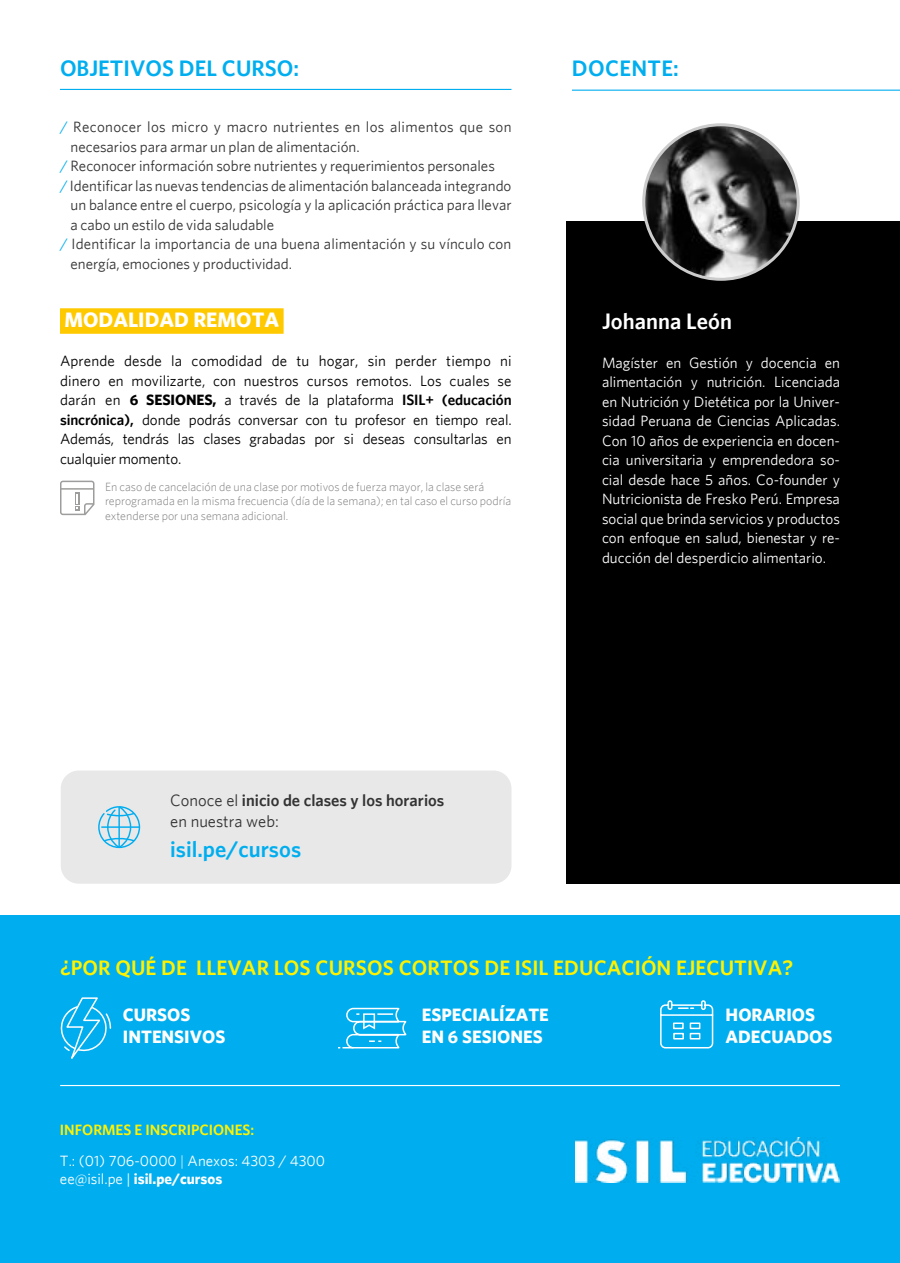
<style>
.page{position:relative;width:900px;height:1263px;background:#fff}
.page>*{position:absolute;margin:0;border:0;box-sizing:border-box;transform-origin:0 0}
.t1{font:600 22.5px "Whitney";color:#00aeef}
.t2{font:600 22.5px "Whitney";color:#fff}
.t3{font:600 21px "Whitney";letter-spacing:.005em;color:#fff200}
.t4{font:700 21px "Whitney";color:#fff}
.t5{font:700 18px/21.6px "Whitney";color:#fff}
.t6{font:600 16.5px/21px "Whitney";color:#333}
.t7{font:15px/19.5px "Whitney";color:#fff;text-align:justify}
.t8{font:15px "Whitney";color:#333}
.t9{font:15px/19.5px "Whitney";letter-spacing:-.01em;color:#000;text-align:justify}
.t10{font:15px "Whitney";letter-spacing:.02em;color:#333}
.t11{font:700 15px "Whitney";color:#fff}
.t12{font:300 12px/14.4px "Whitney";color:#808080}
.s1{color:#00aeef}
.s2{font-weight:700}
.s3{font-weight:600}
.s4{font-weight:400}
.s5{font-weight:600;color:#fff200}
.s6{font-weight:300}
</style>
<div class="page">
<div style="left:566px;top:221px;width:334px;height:663px;background:#000"></div>
<img style="left:644px;top:125px;width:154px;height:154px;border-radius:77px">
<div style="left:642px;top:123px;width:158px;height:158px;border:3px solid #ccc;border-radius:50%"></div>
<hr style="left:60px;top:89px;width:452px;height:1px;background:#00aeef">
<hr style="left:572px;top:90px;width:328px;height:1px;background:#00aeef">
<div style="left:60px;top:308px;width:224px;height:26px;background:#ffc900"></div>
<svg style="left:60px;top:481px;width:34px;height:34px"></svg>
<div style="left:61px;top:770px;width:451px;height:114px;background:#e8e8e8;border-radius:18px"></div>
<svg style="left:98px;top:806px;width:42px;height:42px"></svg>
<div style="left:0;top:916px;width:900px;height:347px;background:#00aeef"></div>
<svg style="left:660px;top:1000px;width:54px;height:49px"></svg>
<svg style="left:60px;top:997px;width:52px;height:62px"></svg>
<svg style="left:338px;top:1007px;width:69px;height:42px"></svg>
<hr style="left:60px;top:1085px;width:780px;height:1px;background:#fff">
<img style="left:575px;top:1137px;width:264px;height:45px">
<h1 class="t1" style="left:60px;top:55px;width:241px">OBJETIVOS DEL CURSO:</h1>
<p class="t10" style="left:60px;top:118px;width:453px"><span class="s1">/</span> Reconocer los micro y macro nutrientes en los alimentos que son</p>
<p class="t8" style="left:70px;top:137px;width:291px">necesarios para armar un plan de alimentación.</p>
<p class="t8" style="left:60px;top:157px;width:436px"><span class="s1">/</span> Reconocer información sobre nutrientes y requerimientos personales</p>
<p class="t8" style="left:60px;top:176px;width:453px"><span class="s1">/</span> Identificar las nuevas tendencias de alimentación balanceada integrando</p>
<p class="t8" style="left:70px;top:196px;width:443px">un balance entre el cuerpo, psicología y la aplicación práctica para llevar</p>
<p class="t8" style="left:70px;top:215px;width:205px">a cabo un estilo de vida saludable</p>
<p class="t8" style="left:60px;top:235px;width:453px"><span class="s1">/</span> Identificar la importancia de una buena alimentación y su vínculo con</p>
<p class="t8" style="left:70px;top:254px;width:223px">energía, emociones y productividad.</p>
<h2 class="t4" style="left:64px;top:307px;width:216px">MODALIDAD REMOTA</h2>
<p class="t9" style="left:60px;top:351px;width:453px">Aprende desde la comodidad de tu hogar, sin perder tiempo ni dinero en movilizarte, con nuestros cursos remotos. Los cuales se darán en <span class="s2">6 SESIONES,</span> a través de la plataforma <span class="s3">ISIL+ (educación sincrónica),</span> donde podrás conversar con tu profesor en tiempo real.<br>Además, tendrás las clases grabadas por si deseas consultarlas en cualquier momento.</p>
<p class="t12" style="left:105px;top:479px;width:408px">En caso de cancelación de una clase por motivos de fuerza mayor, la clase será reprogramada en la misma frecuencia (día de la semana); en tal caso el curso podría extenderse por una semana adicional.</p>
<h1 class="t1" style="left:572px;top:55px;width:109px">DOCENTE:</h1>
<h1 class="t2" style="left:602px;top:307px;width:132px">Johanna León</h1>
<p class="t7" style="left:602px;top:353px;width:240px">Magíster en Gestión y docencia en alimentación y nutrición. Licenciada en Nutrición y Dietética por la Univer&shy;sidad Peruana de Ciencias Aplicadas.<br>Con 10 años de experiencia en docen&shy;cia universitaria y emprendedora so&shy;cial desde hace 5 años. Co-founder y Nutricionista de Fresko Perú. Empresa social que brinda servicios y productos con enfoque en salud, bienestar y re&shy;ducción del desperdicio alimentario.</p>
<p class="t6" style="left:170px;top:789px;width:276px"><span class="s4">Conoce el</span> inicio de clases y los horarios <span class="s4">en nuestra web:</span></p>
<h1 class="t1" style="left:170px;top:836px;width:132px">isil.pe/cursos</h1>
<h2 class="t3" style="left:60px;top:955px;width:735px">¿POR QUÉ DE LLEVAR LOS CURSOS CORTOS DE ISIL EDUCACIÓN EJECUTIVA?</h2>
<p class="t5" style="left:123px;top:1004px;width:104px">CURSOS<br>INTENSIVOS</p>
<p class="t7" style="left:60px;top:1113px;width:267px;line-height:31.2px"><span class="s5">INFORMES E INSCRIPCIONES:<br></span>T.: (01) 706-0000 <span class="s6">|</span> Anexos: 4303 / 4300</p>
<p class="t11" style="left:60px;top:1169px;width:164px"><span class="s4">ee@isil.pe |</span> isil.pe/cursos</p>
<p class="t5" style="left:422px;top:1003px;width:129px">ESPECIALÍZATE<br>EN 6 SESIONES</p>
<p class="t5" style="left:726px;top:1004px;width:108px">HORARIOS<br>ADECUADOS</p>
</div>
